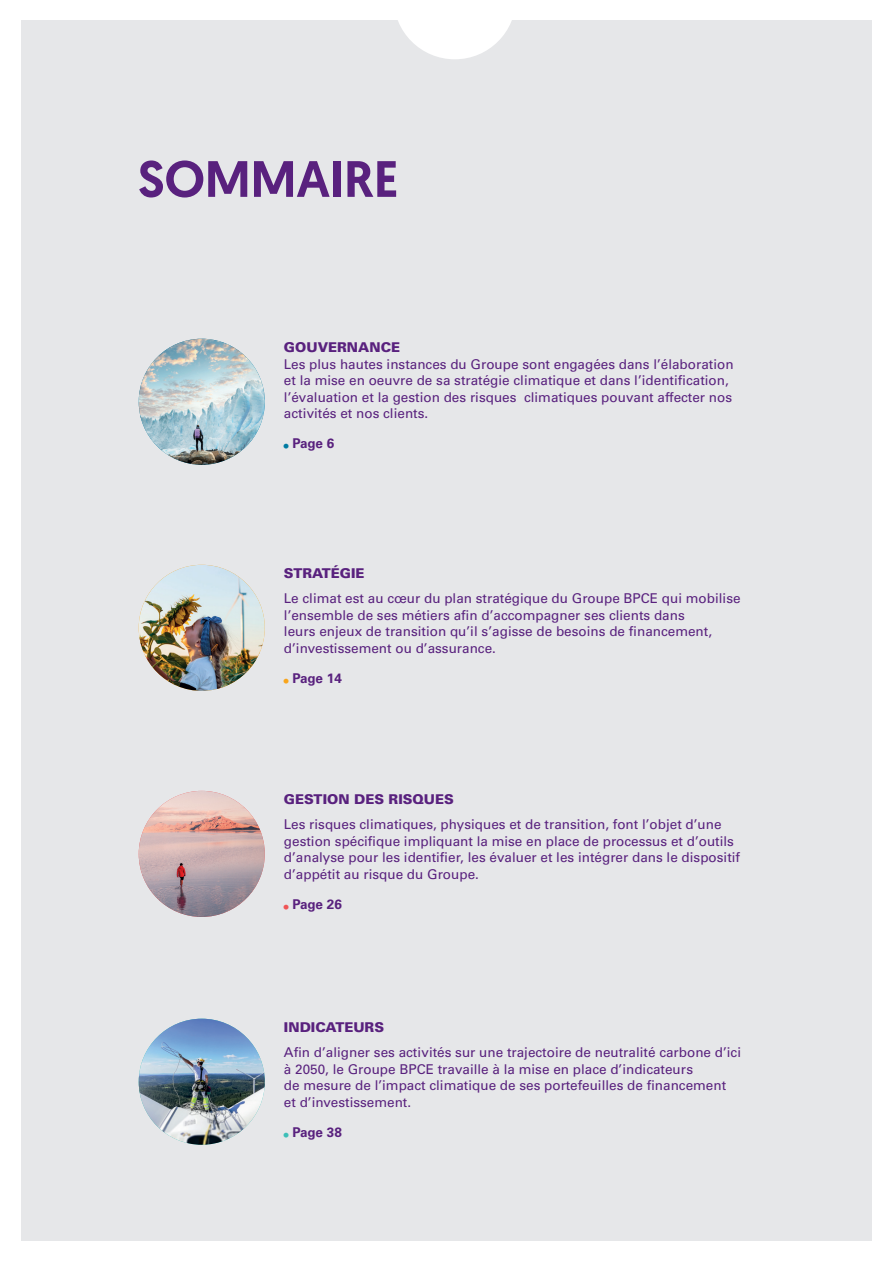
<style>
.page{position:relative;width:893px;height:1263px;background:#fff}
.page>*{position:absolute;margin:0;border:0;box-sizing:border-box;transform-origin:0 0}
.t1{font:500 51px "Geomanist";color:#59217e}
.t2{font:13.5px/16.5px "Univers LT Std";color:#59217e}
.t3{font:900 13.5px "Univers LT Std";color:#59217e}
.t4{font:700 13.5px "Univers LT Std";letter-spacing:-.02em;color:#59217e}
.s1{color:#007ba2}
.s2{color:#f9a51b}
.s3{color:#f05556}
.s4{color:#3dbfb8}
</style>
<div class="page">
<div style="left:21px;top:20px;width:851px;height:1220px;background:#e6e7e9"></div>
<svg style="left:398px;top:20px;width:114px;height:39px"></svg>
<img style="left:139px;top:339px;width:126px;height:126px;border-radius:63px">
<img style="left:139px;top:791px;width:126px;height:126px;border-radius:63px">
<img style="left:139px;top:565px;width:126px;height:126px;border-radius:63px">
<img style="left:139px;top:1019px;width:126px;height:126px;border-radius:63px">
<h1 class="t1" style="left:138px;top:145px;width:262px">SOMMAIRE</h1>
<p class="t3" style="left:284px;top:339px;width:118px">GOUVERNANCE</p>
<p class="t2" style="left:284px;top:356px;width:451px">Les plus hautes instances du Groupe sont engagées dans l’élaboration et la mise en oeuvre de sa stratégie climatique et dans l’identification, l’évaluation et la gestion des risques climatiques pouvant affecter nos activités et nos clients.</p>
<p class="t4" style="left:284px;top:436px;width:52px"><span class="s1">•</span> Page 6</p>
<p class="t3" style="left:284px;top:565px;width:82px">STRATÉGIE</p>
<p class="t2" style="left:284px;top:590px;width:458px">Le climat est au cœur du plan stratégique du Groupe BPCE qui mobilise l’ensemble de ses métiers afin d’accompagner ses clients dans<br>leurs enjeux de transition qu’il s’agisse de besoins de financement, d’investissement ou d’assurance.</p>
<p class="t4" style="left:284px;top:670px;width:59px"><span class="s2">•</span> Page 14</p>
<p class="t3" style="left:284px;top:791px;width:171px">GESTION DES RISQUES</p>
<p class="t2" style="left:284px;top:816px;width:458px">Les risques climatiques, physiques et de transition, font l’objet d’une gestion spécifique impliquant la mise en place de processus et d’outils d’analyse pour les identifier, les évaluer et les intégrer dans le dispositif d’appétit au risque du Groupe.</p>
<p class="t4" style="left:284px;top:896px;width:59px"><span class="s3">•</span> Page 26</p>
<p class="t3" style="left:284px;top:1019px;width:102px">INDICATEURS</p>
<p class="t2" style="left:284px;top:1044px;width:459px">Afin d’aligner ses activités sur une trajectoire de neutralité carbone d’ici à 2050, le Groupe BPCE travaille à la mise en place d’indicateurs<br>de mesure de l’impact climatique de ses portefeuilles de financement et d’investissement.</p>
<p class="t4" style="left:284px;top:1124px;width:59px"><span class="s4">•</span> Page 38</p>
</div>
